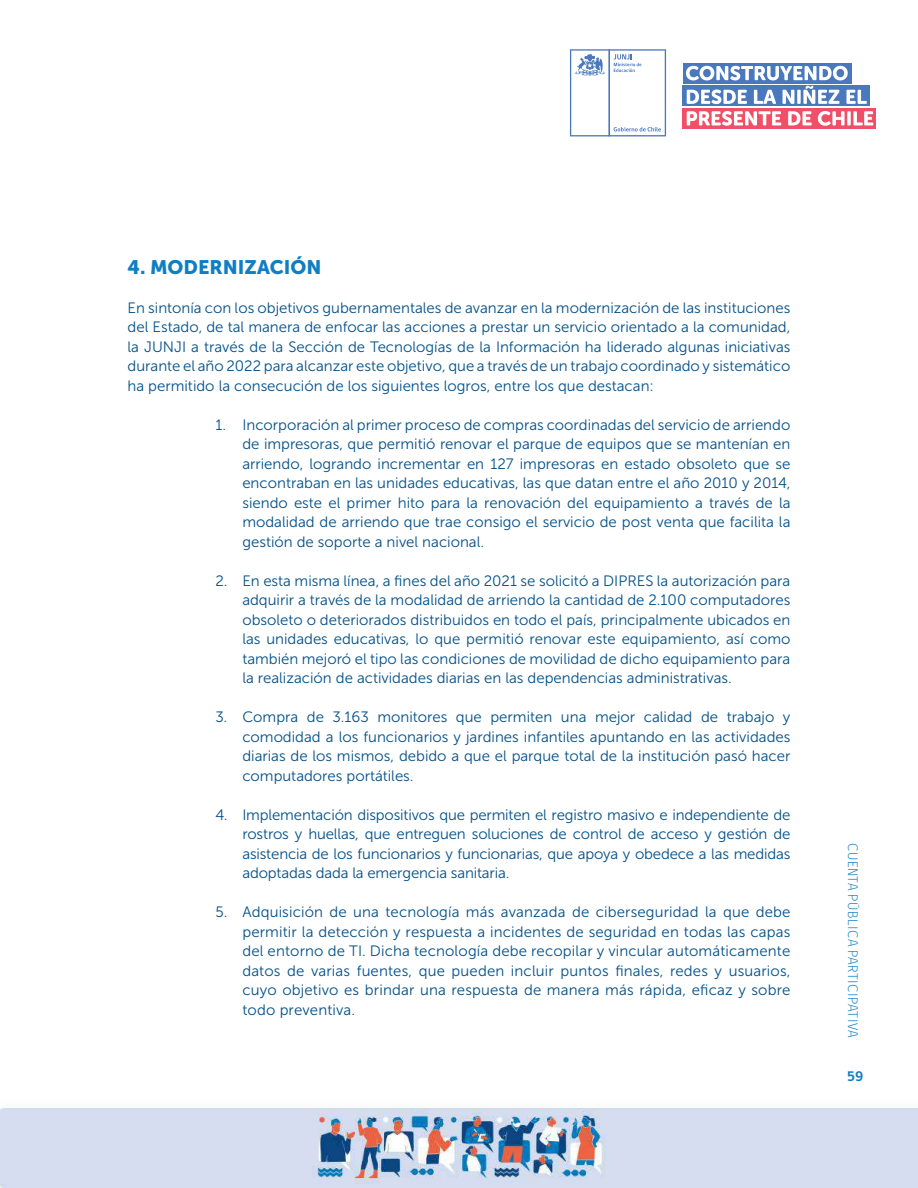
<style>
.page{position:relative;width:918px;height:1188px;background:#fff}
.page>*{position:absolute;margin:0;border:0;box-sizing:border-box;transform-origin:0 0}
.t1{font:19.5px "Museo Sans 900";color:#107ec2}
.t2{font:15px/19.5px "Museo Sans 300";color:#035088;text-align:justify}
.t3{font:300 14.25px "gob CL";letter-spacing:.035em;color:#107ec2}
.t4{font:700 14.25px "gob CL";color:#107ec2}
</style>
<div class="page">
<img style="left:0;top:1107px;width:918px;height:81px">
<svg style="left:570px;top:49px;width:96px;height:87px"></svg>
<div style="left:683px;top:108px;width:193px;height:21px;background:#ef5067"></div>
<div style="left:683px;top:63px;width:168px;height:20px;background:#4a78bd"></div>
<svg style="left:686px;top:66px;width:162px;height:14px"></svg>
<div style="left:683px;top:85px;width:187px;height:21px;background:#4a78bd"></div>
<svg style="left:687px;top:89px;width:60px;height:15px"></svg>
<svg style="left:754px;top:90px;width:22px;height:14px"></svg>
<svg style="left:783px;top:90px;width:11px;height:14px"></svg>
<svg style="left:797px;top:90px;width:4px;height:14px"></svg>
<svg style="left:803px;top:86px;width:37px;height:18px"></svg>
<svg style="left:846px;top:90px;width:21px;height:14px"></svg>
<svg style="left:687px;top:111px;width:94px;height:15px"></svg>
<svg style="left:788px;top:111px;width:24px;height:14px"></svg>
<svg style="left:818px;top:111px;width:27px;height:15px"></svg>
<svg style="left:847px;top:111px;width:4px;height:14px"></svg>
<svg style="left:853px;top:111px;width:20px;height:14px"></svg>
<h1 class="t1" style="left:128px;top:256px;width:196px">4. MODERNIZACIÓN</h1>
<p class="t2" style="left:128px;top:298px;width:664px">En sintonía con los objetivos gubernamentales de avanzar en la modernización de las instituciones del Estado, de tal manera de enfocar las acciones a prestar un servicio orientado a la comunidad, la JUNJI a través de la Sección de Tecnologías de la Información ha liderado algunas iniciativas durante el año 2022 para alcanzar este objetivo, que a través de un trabajo coordinado y sistemático ha permitido la consecución de los siguientes logros, entre los que destacan:</p>
<p class="t2" style="left:242px;top:415px;width:550px;text-indent:-27px">1. Incorporación al primer proceso de compras coordinadas del servicio de arriendo de impresoras, que permitió renovar el parque de equipos que se mantenían en arriendo, logrando incrementar en 127 impresoras en estado obsoleto que se encontraban en las unidades educativas, las que datan entre el año 2010 y 2014, siendo este el primer hito para la renovación del equipamiento a través de la modalidad de arriendo que trae consigo el servicio de post venta que facilita la gestión de soporte a nivel nacional.</p>
<p class="t2" style="left:242px;top:571px;width:550px;text-indent:-27px">2. En esta misma línea, a fines del año 2021 se solicitó a DIPRES la autorización para adquirir a través de la modalidad de arriendo la cantidad de 2.100 computadores obsoleto o deteriorados distribuidos en todo el país, principalmente ubicados en las unidades educativas, lo que permitió renovar este equipamiento, así como también mejoró el tipo las condiciones de movilidad de dicho equipamiento para la realización de actividades diarias en las dependencias administrativas.</p>
<p class="t2" style="left:242px;top:708px;width:550px;text-indent:-27px">3. Compra de 3.163 monitores que permiten una mejor calidad de trabajo y comodidad a los funcionarios y jardines infantiles apuntando en las actividades diarias de los mismos, debido a que el parque total de la institución pasó hacer computadores portátiles.</p>
<p class="t2" style="left:242px;top:805px;width:550px;text-indent:-27px">4. Implementación dispositivos que permiten el registro masivo e independiente de rostros y huellas, que entreguen soluciones de control de acceso y gestión de asistencia de los funcionarios y funcionarias, que apoya y obedece a las medidas adoptadas dada la emergencia sanitaria.</p>
<p class="t2" style="left:242px;top:903px;width:550px;text-indent:-27px">5. Adquisición de una tecnología más avanzada de ciberseguridad la que debe permitir la detección y respuesta a incidentes de seguridad en todas las capas del entorno de TI. Dicha tecnología debe recopilar y vincular automáticamente datos de varias fuentes, que pueden incluir puntos finales, redes y usuarios, cuyo objetivo es brindar una respuesta de manera más rápida, eficaz y sobre todo preventiva.</p>
<p class="t3" style="left:863px;top:843px;width:196px;rotate:90deg">CUENTA PÚBLICA PARTICIPATIVA</p>
<p class="t4" style="left:847px;top:1067px;width:18px">59</p>
</div>
